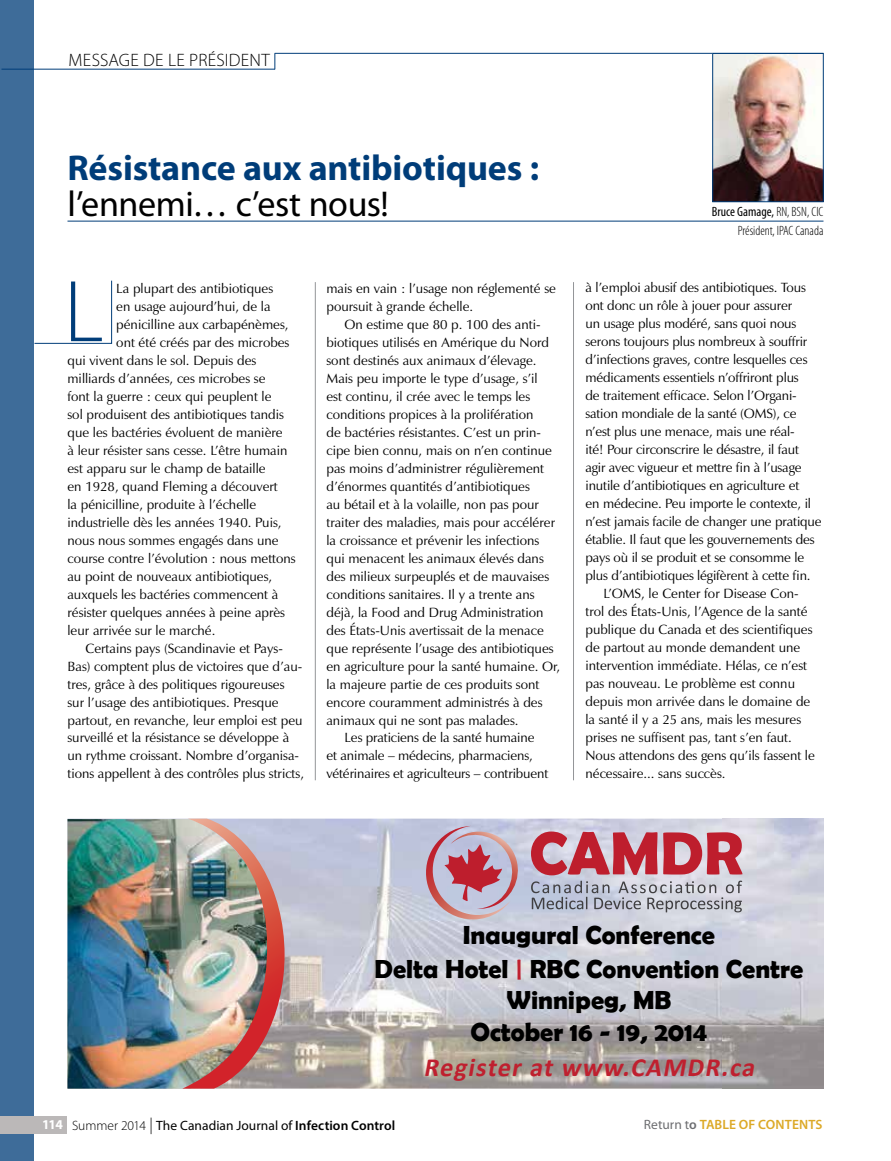
<style>
.page{position:relative;width:891px;height:1161px;background:#fff}
.page>*{position:absolute;margin:0;border:0;box-sizing:border-box;transform-origin:0 0}
.t1{font:300 88.5px "Myriad Pro";color:#003d79}
.t2{font:700 36px "Myriad Pro";letter-spacing:-.005em;color:#003d79}
.t3{font:36px "Myriad Pro";letter-spacing:-.01em;color:#000}
.t4{font:700 26.25px/34px "Berlin Sans FB Demi";color:#000;text-align:center}
.t5{font:italic 700 26.25px "Calibri";color:#bf202f}
.t6{font:300 18px "Myriad Pro";letter-spacing:.015em;color:#000}
.t7{font:13.5px/18px "Zapf Humanist 601 BT";color:#000}
.t8{font:13.5px "Myriad Pro";letter-spacing:.005em;color:#000}
.t9{font:300 condensed 13.5px/19.5px "Myriad Pro";color:#000;text-align:right}
.t10{font:600 13.5px "Myriad Pro";letter-spacing:.01em;color:#dca927}
.s1{font-weight:400}
.s2{color:#bf202f}
.s3{font-weight:700;color:#fff}
.s4{font-weight:300}
.s5{font-weight:300;font-size:16.5px}
.s6{font-weight:600}
.s7{font-weight:400;color:#6d6e71}
.s8{color:#6d6e71}
</style>
<div class="page">
<div style="left:0;top:0;width:34px;height:1161px;background:#3e6c99"></div>
<img style="left:285px;top:819px;width:538px;height:270px">
<svg style="left:531px;top:881px;width:211px;height:31px;background:#b1b4bf"></svg>
<svg style="left:531px;top:832px;width:212px;height:43px;background:#c76674"></svg>
<svg style="left:420px;top:826px;width:103px;height:95px;background:#c19fb1"></svg>
<img style="left:68px;top:819px;width:114px;height:270px">
<img style="left:182px;top:819px;width:103px;height:270px">
<hr style="left:68px;top:221px;width:756px;height:1px;background:#003d79">
<hr style="left:2px;top:69px;width:273px;height:1px;background:#003d79">
<hr style="left:275px;top:53px;width:549px;height:1px;background:#003d79">
<svg style="left:275px;top:53px;width:1px;height:16px"></svg>
<img style="left:714px;top:55px;width:108px;height:145px">
<div style="left:712px;top:53px;width:112px;height:149px;border:1px solid #003d79"></div>
<svg style="left:34px;top:280px;width:78px;height:64px"></svg>
<hr style="left:315px;top:282px;width:1px;height:498px;background:#939598">
<hr style="left:573px;top:282px;width:1px;height:498px;background:#939598">
<div style="left:0;top:1116px;width:68px;height:18px;background:#bbb8b8"></div>
<h3 class="t6" style="left:69px;top:49px;width:203px">MESSAGE DE Le Président</h3>
<h2 class="t2" style="left:68px;top:145px;width:473px">Résistance aux antibiotiques :</h2>
<h2 class="t3" style="left:68px;top:182px;width:323px">l’ennemi… c’est nous!</h2>
<h1 class="t1" style="left:64px;top:258px;width:32px">L</h1>
<p class="t7" style="left:116px;top:279px;width:158px">La plupart des antibiotiques</p>
<p class="t7" style="left:116px;top:297px;width:156px">en usage aujourd’hui, de la</p>
<p class="t7" style="left:116px;top:315px;width:174px">pénicilline aux carbapénèmes,</p>
<p class="t7" style="left:116px;top:333px;width:175px">ont été créés par des microbes</p>
<p class="t7" style="left:68px;top:351px;width:190px">qui vivent dans le sol. Depuis des</p>
<p class="t7" style="left:68px;top:369px;width:200px">milliards d’années, ces microbes se</p>
<p class="t7" style="left:68px;top:387px;width:206px">font la guerre : ceux qui peuplent le</p>
<p class="t7" style="left:68px;top:405px;width:218px">sol produisent des antibiotiques tandis</p>
<p class="t7" style="left:68px;top:423px;width:217px">que les bactéries évoluent de manière</p>
<p class="t7" style="left:68px;top:441px;width:222px">à leur résister sans cesse. L’être humain</p>
<p class="t7" style="left:68px;top:459px;width:200px">est apparu sur le champ de bataille</p>
<p class="t7" style="left:68px;top:477px;width:212px">en 1928, quand Fleming a découvert</p>
<p class="t7" style="left:68px;top:495px;width:190px">la pénicilline, produite à l’échelle</p>
<p class="t7" style="left:68px;top:513px;width:216px">industrielle dès les années 1940. Puis,</p>
<p class="t7" style="left:68px;top:531px;width:213px">nous nous sommes engagés dans une</p>
<p class="t7" style="left:68px;top:549px;width:230px">course contre l’évolution : nous mettons</p>
<p class="t7" style="left:68px;top:567px;width:206px">au point de nouveaux antibiotiques,</p>
<p class="t7" style="left:68px;top:585px;width:212px">auxquels les bactéries commencent à</p>
<p class="t7" style="left:68px;top:603px;width:219px">résister quelques années à peine après</p>
<p class="t7" style="left:68px;top:621px;width:150px">leur arrivée sur le marché.</p>
<p class="t7" style="left:85px;top:639px;width:199px">Certains pays (Scandinavie et Pays-</p>
<p class="t7" style="left:68px;top:657px;width:236px">Bas) comptent plus de victoires que d’au-</p>
<p class="t7" style="left:68px;top:675px;width:219px">tres, grâce à des politiques rigoureuses</p>
<p class="t7" style="left:68px;top:693px;width:213px">sur l’usage des antibiotiques. Presque</p>
<p class="t7" style="left:68px;top:711px;width:237px">partout, en revanche, leur emploi est peu</p>
<p class="t7" style="left:68px;top:729px;width:223px">surveillé et la résistance se développe à</p>
<p class="t7" style="left:68px;top:747px;width:233px">un rythme croissant. Nombre d’organisa-</p>
<p class="t7" style="left:68px;top:765px;width:238px">tions appellent à des contrôles plus stricts,</p>
<p class="t7" style="left:327px;top:279px;width:231px">mais en vain : l’usage non réglementé se poursuit à grande échelle.</p>
<p class="t7" style="left:344px;top:315px;width:198px">On estime que 80 p. 100 des anti-</p>
<p class="t7" style="left:327px;top:333px;width:224px">biotiques utilisés en Amérique du Nord</p>
<p class="t7" style="left:327px;top:351px;width:212px">sont destinés aux animaux d’élevage.</p>
<p class="t7" style="left:327px;top:369px;width:213px">Mais peu importe le type d’usage, s’il</p>
<p class="t7" style="left:327px;top:387px;width:205px">est continu, il crée avec le temps les</p>
<p class="t7" style="left:327px;top:405px;width:209px">conditions propices à la prolifération</p>
<p class="t7" style="left:327px;top:423px;width:216px">de bactéries résistantes. C’est un prin-</p>
<p class="t7" style="left:327px;top:441px;width:227px">cipe bien connu, mais on n’en continue</p>
<p class="t7" style="left:327px;top:459px;width:219px">pas moins d’administrer régulièrement</p>
<p class="t7" style="left:327px;top:477px;width:205px">d’énormes quantités d’antibiotiques</p>
<p class="t7" style="left:327px;top:495px;width:214px">au bétail et à la volaille, non pas pour</p>
<p class="t7" style="left:327px;top:513px;width:230px">traiter des maladies, mais pour accélérer</p>
<p class="t7" style="left:327px;top:531px;width:214px">la croissance et prévenir les infections</p>
<p class="t7" style="left:327px;top:549px;width:219px">qui menacent les animaux élevés dans</p>
<p class="t7" style="left:327px;top:567px;width:224px">des milieux surpeuplés et de mauvaises</p>
<p class="t7" style="left:327px;top:585px;width:210px">conditions sanitaires. I l y a trente ans</p>
<p class="t7" style="left:327px;top:603px;width:219px">déjà, la Food and Drug Administration</p>
<p class="t7" style="left:327px;top:621px;width:219px">des États-Unis avertissait de la menace</p>
<p class="t7" style="left:327px;top:639px;width:229px">que représente l’usage des antibiotiques</p>
<p class="t7" style="left:327px;top:657px;width:235px">en agriculture pour la santé humaine. Or,</p>
<p class="t7" style="left:327px;top:675px;width:215px">la majeure partie de ces produits sont</p>
<p class="t7" style="left:327px;top:693px;width:218px">encore couramment administrés à des</p>
<p class="t7" style="left:327px;top:711px;width:194px">animaux qui ne sont pas malades.</p>
<p class="t7" style="left:344px;top:729px;width:192px">Les praticiens de la santé humaine</p>
<p class="t7" style="left:327px;top:747px;width:208px">et animale – médecins, pharmaciens,</p>
<p class="t7" style="left:327px;top:765px;width:224px">vétérinaires et agriculteurs – contribuent</p>
<p class="t9" style="left:712px;top:202px;width:113px"><span class="s1">Bruce Gamage,</span> RN, BSN, CIC<br>Président, IPAC Canada</p>
<p class="t7" style="left:585px;top:279px;width:222px">à l’emploi abusif des antibiotiques. Tous</p>
<p class="t7" style="left:585px;top:297px;width:208px">ont donc un rôle à jouer pour assurer</p>
<p class="t7" style="left:585px;top:315px;width:212px">un usage plus modéré, sans quoi nous</p>
<p class="t7" style="left:585px;top:333px;width:223px">serons toujours plus nombreux à souffrir</p>
<p class="t7" style="left:585px;top:351px;width:223px">d’infections graves, contre lesquelles ces</p>
<p class="t7" style="left:585px;top:369px;width:215px">médicaments essentiels n’offriront plus</p>
<p class="t7" style="left:585px;top:387px;width:213px">de traitement efficace. Selon l’Organi-</p>
<p class="t7" style="left:585px;top:405px;width:213px">sation mondiale de la santé (OMS), ce</p>
<p class="t7" style="left:585px;top:423px;width:211px">n’est plus une menace, mais une réal-</p>
<p class="t7" style="left:585px;top:441px;width:215px">ité! Pour circonscrire le désastre, il faut</p>
<p class="t7" style="left:585px;top:459px;width:218px">agir avec vigueur et mettre fin à l’usage</p>
<p class="t7" style="left:585px;top:477px;width:216px">inutile d’antibiotiques en agriculture et</p>
<p class="t7" style="left:585px;top:495px;width:227px">en médecine. Peu importe le contexte, il</p>
<p class="t7" style="left:585px;top:513px;width:238px">n’est jamais facile de changer une pratique</p>
<p class="t7" style="left:585px;top:531px;width:231px">établie. I l faut que les gouvernements des</p>
<p class="t7" style="left:585px;top:549px;width:220px">pays où il se produit et se consomme le</p>
<p class="t7" style="left:585px;top:567px;width:227px">plus d’antibiotiques légifèrent à cette fin.</p>
<p class="t7" style="left:603px;top:585px;width:197px">L’OMS, le Center for Disease Con-</p>
<p class="t7" style="left:585px;top:603px;width:224px">trol des États-Unis, l’Agence de la santé</p>
<p class="t7" style="left:585px;top:621px;width:229px">publique du Canada et des scientifiques</p>
<p class="t7" style="left:585px;top:639px;width:216px">de partout au monde demandent une</p>
<p class="t7" style="left:585px;top:657px;width:223px">intervention immédiate. Hélas, ce n’est</p>
<p class="t7" style="left:585px;top:675px;width:211px">pas nouveau. Le problème est connu</p>
<p class="t7" style="left:585px;top:693px;width:226px">depuis mon arrivée dans le domaine de</p>
<p class="t7" style="left:585px;top:711px;width:217px">la santé il y a 25 ans, mais les mesures</p>
<p class="t7" style="left:585px;top:729px;width:208px">prises ne suffisent pas, tant s’en faut.</p>
<p class="t7" style="left:585px;top:747px;width:231px">Nous attendons des gens qu’ils fassent le</p>
<p class="t7" style="left:585px;top:765px;width:142px">nécessaire... sans succès.</p>
<h3 class="t4" style="left:374px;top:917px;width:430px">Inaugural Conference<br>Delta Hotel <span class="s2">|</span> RBC Convention Centre</h3>
<h3 class="t4" style="left:470px;top:984px;width:238px;line-height:31.5px">Winnipeg, MB<br>October 16 - 19, 2014</h3>
<h3 class="t5" style="left:424px;top:1051px;width:338px">Register at www.CAMDR.ca</h3>
<p class="t8" style="left:42px;top:1117px;width:355px"><span class="s3">114</span> <span class="s4">Summer 2014</span> <span class="s5">|</span> The Canadian Journal of <span class="s6">Infection Control</span></p>
<p class="t10" style="left:644px;top:1116px;width:180px"><span class="s7">Return t</span><span class="s8">o</span> TABLE OF CONTENTS</p>
</div>
